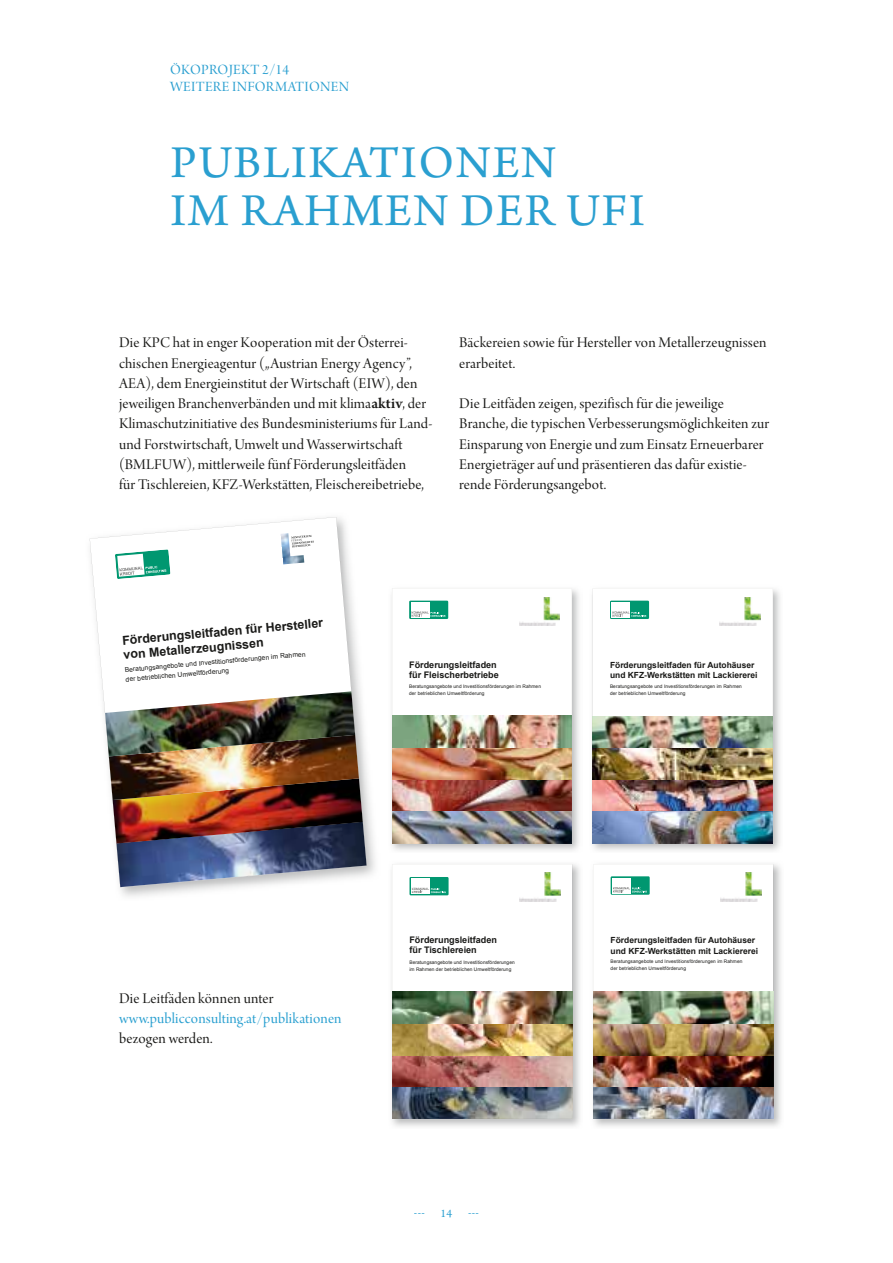
<style>
.page{position:relative;width:893px;height:1263px;background:#fff}
.page>*{position:absolute;margin:0;border:0;box-sizing:border-box;transform-origin:0 0}
.t1{font:48px/48px "Arno Pro";letter-spacing:.035em;color:#2a9fd0}
.t2{font:15.75px/20.2px "Arno Pro Display";letter-spacing:.01em;color:#1a1a18}
.t3{font:15.75px "Arno Pro Display";letter-spacing:.01em;color:#289fd0}
.t4{font:15px/16.5px "Arno Pro Display";letter-spacing:.02em;color:#2a9fd0}
.t5{font:700 12.45px/14.5px "Arial";color:#1a1a18}
.t6{font:12px "Arno Pro";color:#2a9fd0}
.t7{font:700 9px/10.6px "Arial";color:#1a1a18}
.t8{font:700 8.4px/10.5px "Arial";color:#1a1a18}
.t9{font:6.6px/9.6px "Arial";color:#1a1a18}
.t10{font:4.8px/6.9px "Arial";letter-spacing:.01em;color:#1a1a18}
.s1{font-family:"Arno Pro";font-weight:600}
</style>
<div class="page">
<img style="left:593px;top:864px;width:188px;height:263px">
<img style="left:593px;top:864px;width:180px;height:255px">
<img style="left:391px;top:588px;width:188px;height:263px">
<img style="left:392px;top:589px;width:180px;height:254px">
<img style="left:592px;top:589px;width:188px;height:262px">
<img style="left:593px;top:589px;width:180px;height:254px">
<img style="left:391px;top:864px;width:189px;height:263px">
<img style="left:392px;top:864px;width:180px;height:255px">
<img style="left:90px;top:517px;width:277px;height:370px">
<p class="t4" style="left:170px;top:62px;width:180px">ÖKOPROJEKT 2/14<br>WEITERE INFORMATIONEN</p>
<h1 class="t1" style="left:170px;top:141px;width:476px">PUBLIKATIONEN<br>IM RAHMEN DER UFI</h1>
<p class="t2" style="left:119px;top:334px;width:315px">Die KPC hat in enger Kooperation mit der Österrei&shy;chischen Energieagentur („Austrian Energy Agency”, AEA), dem Energieinstitut der Wirtschaft (EIW), den jeweiligen Branchenverbänden und mit klima<span class="s1">aktiv</span>, der Klimaschutzinitiative des Bundesministeriums für Land&shy;und Forstwirtschaft, Umwelt und Wasserwirtschaft (BMLFUW), mittlerweile fünf Förderungsleitfäden<br>für Tischlereien, KFZ-Werkstätten, Fleischereibetriebe,</p>
<p class="t2" style="left:459px;top:334px;width:309px">Bäckereien sowie für Hersteller von Metallerzeugnissen erarbeitet.</p>
<p class="t2" style="left:459px;top:394px;width:311px">Die Leitfäden zeigen, spezifisch für die jeweilige Branche, die typischen Verbesserungsmöglichkeiten zur Einsparung von Energie und zum Einsatz Erneuerbarer Energieträger auf und präsentieren das dafür existie&shy;rende Förderungsangebot.</p>
<p class="t5" style="left:122px;top:633px;width:203px;rotate:-5deg">Förderungsleitfaden für Hersteller von Metallerzeugnissen</p>
<p class="t9" style="left:124px;top:665px;width:183px;rotate:-5deg">Beratungsangebote und Investitionsförderungen im Rahmen der betrieblichen Umweltförderung</p>
<p class="t7" style="left:409px;top:659px;width:91px">Förderungsleitfaden für Fleischerbetriebe</p>
<p class="t10" style="left:409px;top:683px;width:133px">Beratungsangebote und Investitionsförderungen im Rahmen der betrieblichen Umweltförderung</p>
<p class="t8" style="left:610px;top:660px;width:149px">Förderungsleitfaden für Autohäuser und KFZ-Werkstätten mit Lackiererei</p>
<p class="t10" style="left:610px;top:683px;width:133px">Beratungsangebote und Investitionsförderungen im Rahmen der betrieblichen Umweltförderung</p>
<p class="t2" style="left:119px;top:989px;width:156px">Die Leitfäden können unter</p>
<p class="t3" style="left:119px;top:1010px;width:224px">www.publicconsulting.at/publikationen</p>
<p class="t2" style="left:119px;top:1029px;width:95px">bezogen werden.</p>
<p class="t7" style="left:409px;top:934px;width:89px">Förderungsleitfaden für Tischlereien</p>
<p class="t10" style="left:409px;top:959px;width:107px">Beratungsangebote und Investitionsförderungen im Rahmen der betrieblichen Umweltförderung</p>
<p class="t6" style="left:414px;top:1206px;width:12px">---</p>
<p class="t6" style="left:441px;top:1206px;width:13px">14</p>
<p class="t6" style="left:468px;top:1206px;width:12px">---</p>
<p class="t8" style="left:611px;top:935px;width:149px">Förderungsleitfaden für Autohäuser und KFZ-Werkstätten mit Lackiererei</p>
<p class="t10" style="left:611px;top:958px;width:133px">Beratungsangebote und Investitionsförderungen im Rahmen der betrieblichen Umweltförderung</p>
</div>
